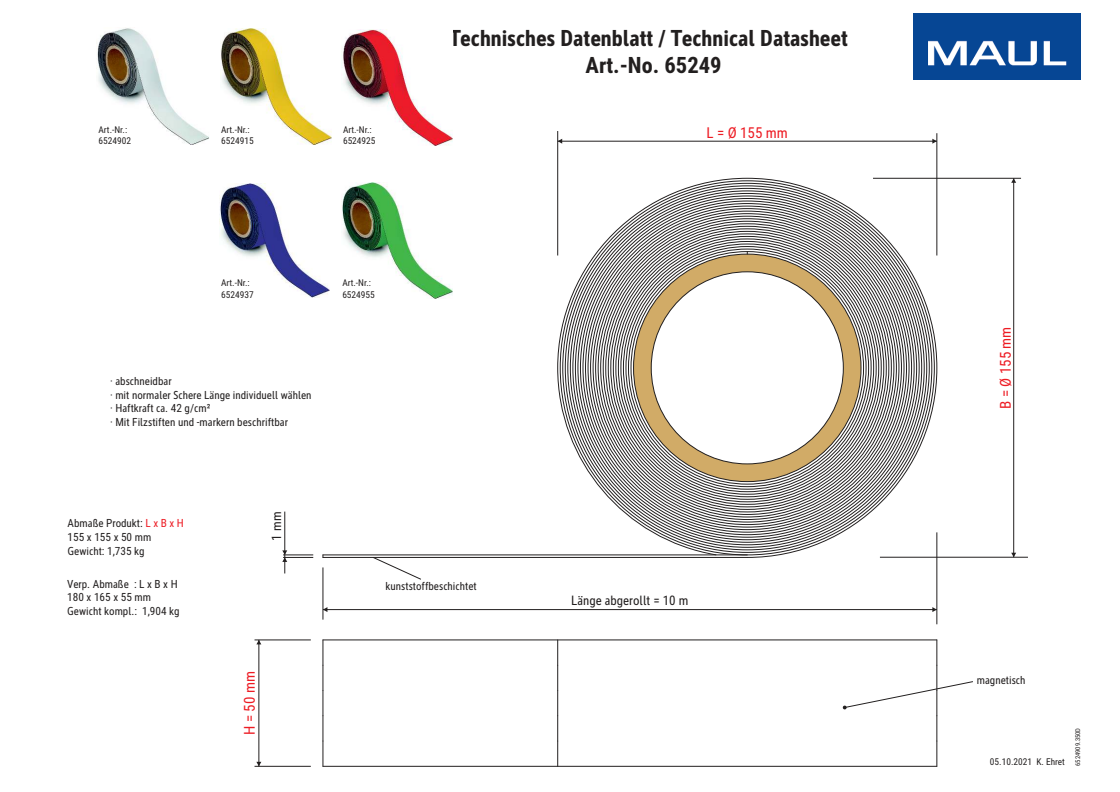
<style>
.page{position:relative;width:1120px;height:792px;background:#fff}
.page>*{position:absolute;margin:0;border:0;box-sizing:border-box;transform-origin:0 0}
.t1{font:700 condensed 22.6px/27.1px "MAUL";color:#221f1f;text-align:center}
.t2{font:condensed 15.1px "MAUL";color:#ed1c24}
.t3{font:condensed 13.2px "MAUL";color:#221f1f}
.t4{font:condensed 11.3px/13.5px "MAUL";color:#221f1f}
.t5{font:condensed 9.4px/11.3px "MAUL";color:#221f1f}
.t6{font:condensed 6.6px "MAUL";color:#221f1f}
.s1{color:#ed1c24}
</style>
<div class="page">
<img style="left:914px;top:13px;width:166px;height:66px">
<hr style="left:283px;top:555px;width:30px;height:1px;background:#221f1f">
<hr style="left:283px;top:557px;width:30px;height:1px;background:#221f1f">
<hr style="left:285px;top:512px;width:1px;height:43px;background:#221f1f">
<svg style="left:282px;top:550px;width:5px;height:23px"></svg>
<hr style="left:255px;top:640px;width:56px;height:1px;background:#221f1f">
<hr style="left:255px;top:766px;width:56px;height:1px;background:#221f1f">
<hr style="left:259px;top:640px;width:1px;height:126px;background:#221f1f">
<svg style="left:256px;top:640px;width:5px;height:4px"></svg>
<svg style="left:256px;top:762px;width:5px;height:4px"></svg>
<svg style="left:373px;top:558px;width:48px;height:21px"></svg>
<hr style="left:937px;top:133px;width:1px;height:123px;background:#221f1f">
<hr style="left:557px;top:131px;width:1px;height:125px;background:#221f1f">
<hr style="left:323px;top:640px;width:614px;height:1px;background:#221f1f">
<hr style="left:323px;top:766px;width:614px;height:1px;background:#221f1f">
<hr style="left:558px;top:141px;width:379px;height:1px;background:#221f1f">
<svg style="left:558px;top:139px;width:4px;height:5px"></svg>
<svg style="left:932px;top:139px;width:5px;height:5px"></svg>
<hr style="left:323px;top:567px;width:1px;height:53px;background:#221f1f">
<hr style="left:937px;top:532px;width:1px;height:92px;background:#221f1f">
<hr style="left:323px;top:609px;width:614px;height:1px;background:#221f1f">
<svg style="left:323px;top:607px;width:4px;height:5px"></svg>
<svg style="left:932px;top:607px;width:5px;height:5px"></svg>
<hr style="left:873px;top:178px;width:148px;height:1px;background:#221f1f">
<hr style="left:880px;top:557px;width:148px;height:1px;background:#221f1f">
<hr style="left:1014px;top:178px;width:1px;height:379px;background:#221f1f">
<svg style="left:1011px;top:178px;width:5px;height:5px"></svg>
<svg style="left:1011px;top:553px;width:5px;height:4px"></svg>
<hr style="left:323px;top:557px;width:424px;height:1px;background:#221f1f">
<hr style="left:323px;top:555px;width:424px;height:1px;background:#221f1f">
<svg style="left:557px;top:178px;width:380px;height:380px"></svg>
<svg style="left:323px;top:640px;width:1px;height:126px"></svg>
<svg style="left:843px;top:640px;width:130px;height:126px"></svg>
<svg style="left:557px;top:640px;width:1px;height:126px"></svg>
<img style="left:97px;top:28px;width:112px;height:117px">
<img style="left:220px;top:29px;width:112px;height:116px">
<img style="left:341px;top:30px;width:112px;height:116px">
<img style="left:220px;top:183px;width:109px;height:114px">
<img style="left:342px;top:183px;width:111px;height:115px">
<p class="t5" style="left:99px;top:124px;width:34px">Art.-Nr.:<br>6524902</p>
<p class="t5" style="left:221px;top:124px;width:34px">Art.-Nr.:<br>6524915</p>
<p class="t5" style="left:343px;top:124px;width:34px">Art.-Nr.:<br>6524925</p>
<h1 class="t1" style="left:449px;top:24px;width:400px">Technisches Datenblatt / Technical Datasheet<br>Art.-No. 65249</h1>
<h2 class="t2" style="left:706px;top:122px;width:83px">L = Ø 155 mm</h2>
<p class="t5" style="left:221px;top:277px;width:34px">Art.-Nr.:<br>6524937</p>
<p class="t5" style="left:342px;top:277px;width:34px">Art.-Nr.:<br>6524955</p>
<p class="t4" style="left:110px;top:374px;width:203px">· abschneidbar<br>· mit normaler Schere Länge individuell wählen · Haftkraft ca. 42 g/cm²<br>· Mit Filzstiften und -markern beschriftbar</p>
<h2 class="t2" style="left:995px;top:409px;width:84px;rotate:-90deg">B = Ø 155 mm</h2>
<p class="t4" style="left:68px;top:516px;width:118px">Abmaße Produkt: <span class="s1">L x B x H<br></span>155 x 155 x 50 mm<br>Gewicht: 1,735 kg</p>
<p class="t3" style="left:267px;top:541px;width:30px;rotate:-90deg">1 mm</p>
<p class="t4" style="left:67px;top:577px;width:114px">Verp. Abmaße : L x B x H<br>180 x 165 x 55 mm<br>Gewicht kompl.: 1,904 kg</p>
<p class="t4" style="left:386px;top:578px;width:93px">kunststoffbeschichtet</p>
<p class="t3" style="left:571px;top:591px;width:119px">Länge abgerollt = 10 m</p>
<h2 class="t2" style="left:239px;top:735px;width:65px;rotate:-90deg">H = 50 mm</h2>
<p class="t4" style="left:977px;top:673px;width:50px">magnetisch</p>
<p class="t5" style="left:990px;top:756px;width:76px">05.10.2021 K. Ehret</p>
<p class="t6" style="left:1073px;top:766px;width:40px;rotate:-90deg">6524909.350D</p>
</div>
